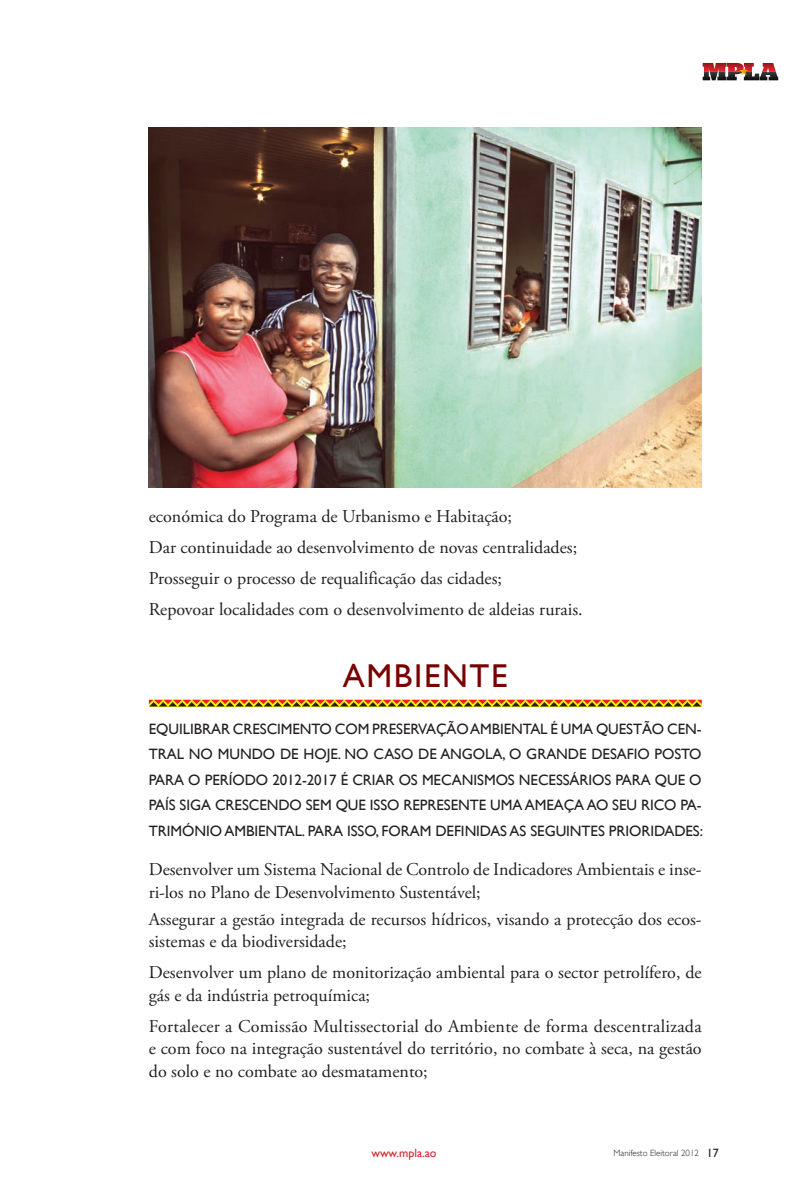
<style>
.page{position:relative;width:808px;height:1191px;background:#fff}
.page>*{position:absolute;margin:0;border:0;box-sizing:border-box;transform-origin:0 0}
.t1{font:33px "Gill Sans";color:#790100}
.t2{font:18px/22.5px "Adobe Garamond Pro";color:#231f20}
.t3{font:15px/25.5px "Gill Sans";letter-spacing:-.005em;color:#231f20;text-align:justify}
.t4{font:12px "Gill Sans";color:#d1232a}
.t5{font:300 9px "Gill Sans";color:#231f20}
.s1{font-weight:400;font-size:12px}
</style>
<div class="page">
<svg style="left:703px;top:63px;width:75px;height:17px"></svg>
<img style="left:149px;top:128px;width:553px;height:360px">
<svg style="left:149px;top:699px;width:553px;height:7px;background:#c7832c"></svg>
<p class="t2" style="left:149px;top:501px;width:435px;line-height:31px">económica do Programa de Urbanismo e Habitação;<br>Dar continuidade ao desenvolvimento de novas centralidades; Prosseguir o processo de requalificação das cidades;<br>Repovoar localidades com o desenvolvimento de aldeias rurais.</p>
<h1 class="t1" style="left:343px;top:656px;width:22px">AMBIENTE</h1>
<p class="t3" style="left:149px;top:716px;width:556px">EQUILIBRAR CRESCIMENTO COM PRESERVAÇÃO AMBIENTAL É UMA QUESTÃO CEN-TRAL NO MUNDO DE HOJE. NO CASO DE ANGOLA, O GRANDE DESAFIO POSTO PARA O PERÍODO 2012-2017 É CRIAR OS MECANISMOS NECESSÁRIOS PARA QUE O PAÍS SIGA CRESCENDO SEM QUE ISSO REPRESENTE UMA AMEAÇA AO SEU RICO PA-TRIMÓNIO AMBIENTAL. PARA ISSO, FORAM DEFINIDAS AS SEGUINTES PRIORIDADES:</p>
<p class="t2" style="left:149px;top:859px;width:554px">Desenvolver um Sistema Nacional de Controlo de Indicadores Ambientais e inse&shy;ri-los no Plano de Desenvolvimento Sustentável;</p>
<p class="t2" style="left:149px;top:908px;width:554px">Assegurar a gestão integrada de recursos hídricos, visando a protecção dos ecos&shy;sistemas e da biodiversidade;</p>
<p class="t2" style="left:149px;top:962px;width:554px">Desenvolver um plano de monitorização ambiental para o sector petrolífero, de gás e da indústria petroquímica;</p>
<p class="t2" style="left:149px;top:1015px;width:554px;text-align:justify">Fortalecer a Comissão Multissectorial do Ambiente de forma descentralizada e com foco na integração sustentável do território, no combate à seca, na gestão do solo e no combate ao desmatamento;</p>
<p class="t4" style="left:371px;top:1145px;width:67px">WWW.MPLA.AO</p>
<p class="t5" style="left:613px;top:1148px;width:107px">Manifesto Eleitoral 2012 <span class="s1">17</span></p>
</div>
